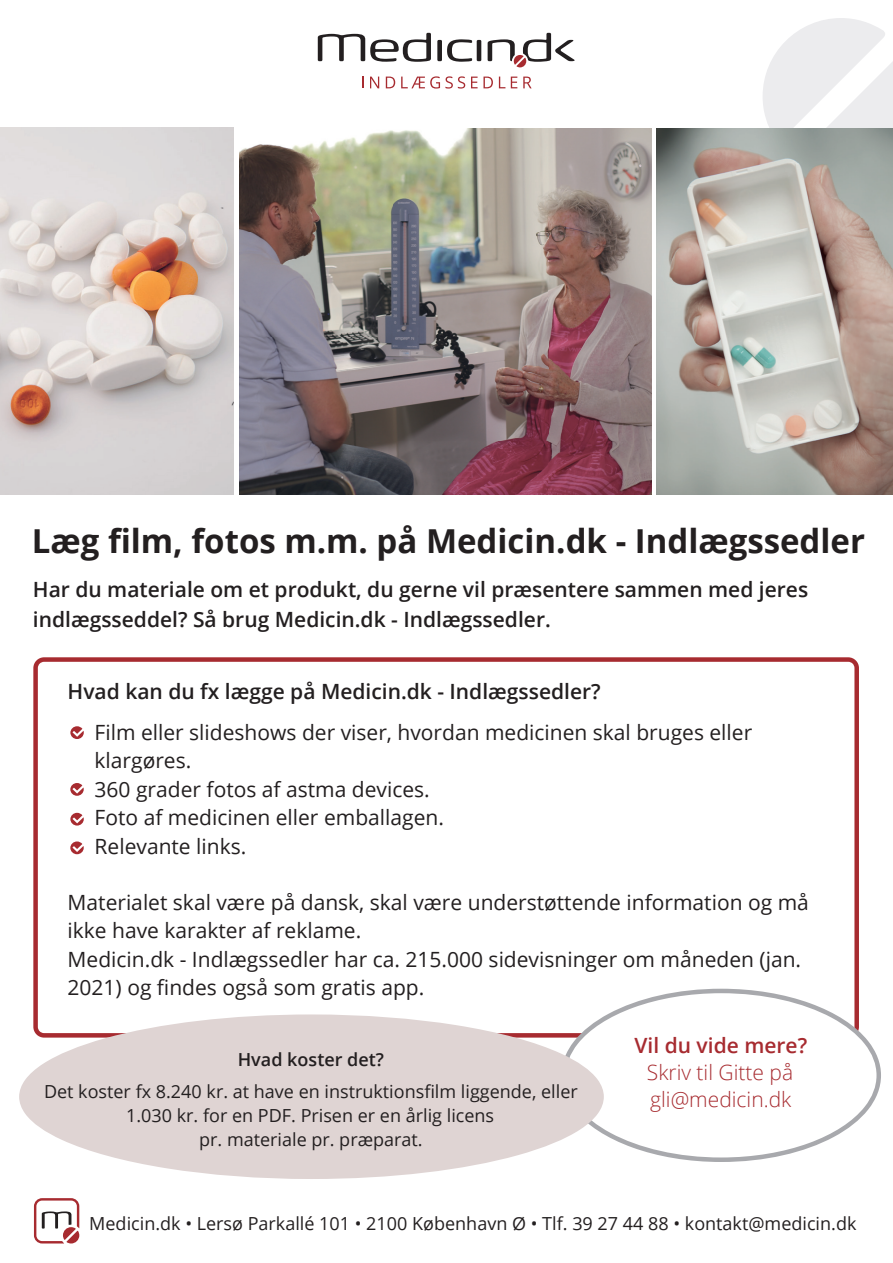
<style>
.page{position:relative;width:893px;height:1263px;background:#fff}
.page>*{position:absolute;margin:0;border:0;box-sizing:border-box;transform-origin:0 0}
.t1{font:700 33px "Open Sans";color:#231f20}
.t2{font:21px/28.5px "Open Sans";color:#231f20}
.t3{font:600 21px/30px "Open Sans";color:#231f20}
.t4{font:300 21px/27px "Open Sans";color:#a72b30}
.t5{font:600 21px "Open Sans";color:#a72b30}
.t6{font:18px/24px "Open Sans";color:#231f20;text-align:center}
.t7{font:600 18px "Open Sans";color:#231f20}
</style>
<div class="page">
<svg style="left:763px;top:18px;width:130px;height:110px"></svg>
<img style="left:0;top:128px;width:234px;height:366px">
<img style="left:657px;top:128px;width:236px;height:366px">
<img style="left:239px;top:128px;width:413px;height:366px">
<svg style="left:33px;top:657px;width:826px;height:357px"></svg>
<svg style="left:70px;top:726px;width:14px;height:13px"></svg>
<svg style="left:70px;top:813px;width:14px;height:12px"></svg>
<svg style="left:70px;top:841px;width:14px;height:13px"></svg>
<svg style="left:70px;top:783px;width:14px;height:13px"></svg>
<svg style="left:561px;top:989px;width:320px;height:173px"></svg>
<svg style="left:34px;top:1198px;width:45px;height:45px"></svg>
<svg style="left:318px;top:33px;width:113px;height:29px"></svg>
<div style="left:437px;top:40px;width:5px;height:21px;background:#231f20;border-radius:2px"></div>
<svg style="left:447px;top:39px;width:25px;height:23px"></svg>
<hr style="left:477px;top:40px;width:4px;height:21px;background:#231f20;border-radius:2px">
<svg style="left:488px;top:33px;width:87px;height:34px"></svg>
<svg style="left:370px;top:77px;width:9px;height:11px"></svg>
<svg style="left:386px;top:77px;width:9px;height:11px"></svg>
<svg style="left:401px;top:76px;width:64px;height:13px"></svg>
<svg style="left:471px;top:77px;width:22px;height:11px"></svg>
<svg style="left:499px;top:77px;width:6px;height:11px"></svg>
<svg style="left:511px;top:77px;width:6px;height:11px"></svg>
<svg style="left:523px;top:77px;width:9px;height:11px"></svg>
<svg style="left:19px;top:1014px;width:585px;height:165px;fill:#dfd4d3"></svg>
<h1 class="t1" style="left:32px;top:517px;width:835px">Læg film, fotos m.m. på Medicin.dk - Indlægssedler</h1>
<p class="t3" style="left:33px;top:573px;width:777px">Har du materiale om et produkt, du gerne vil præsentere sammen med jeres indlægsseddel? Så brug Medicin.dk - Indlægssedler.</p>
<p class="t3" style="left:68px;top:675px;width:535px">Hvad kan du fx lægge på Medicin.dk - Indlægssedler?</p>
<p class="t2" style="left:95px;top:717px;width:659px">Film eller slideshows der viser, hvordan medicinen skal bruges eller klargøres.<br>360 grader fotos af astma devices.<br>Foto af medicinen eller emballagen.<br>Relevante links.</p>
<p class="t2" style="left:68px;top:887px;width:743px">Materialet skal være på dansk, skal være understøttende information og må ikke have karakter af reklame.<br>Medicin.dk - Indlægssedler har ca. 215.000 sidevisninger om måneden (jan.<br>2021) og findes også som gratis app.</p>
<p class="t5" style="left:634px;top:1030px;width:174px">Vil du vide mere?</p>
<p class="t4" style="left:647px;top:1058px;width:148px">Skriv til Gitte på gli@medicin.dk</p>
<p class="t7" style="left:238px;top:1047px;width:148px">Hvad koster det?</p>
<p class="t6" style="left:44px;top:1079px;width:535px">Det koster fx 8.240 kr. at have en instruktionsfilm liggende, eller<br>1.030 kr. for en PDF. Prisen er en årlig licens<br>pr. materiale pr. præparat.</p>
<p class="t6" style="left:89px;top:1211px;width:769px">Medicin.dk • Lersø Parkallé 101 • 2100 København Ø • Tlf. 39 27 44 88 • kontakt@medicin.dk</p>
</div>
